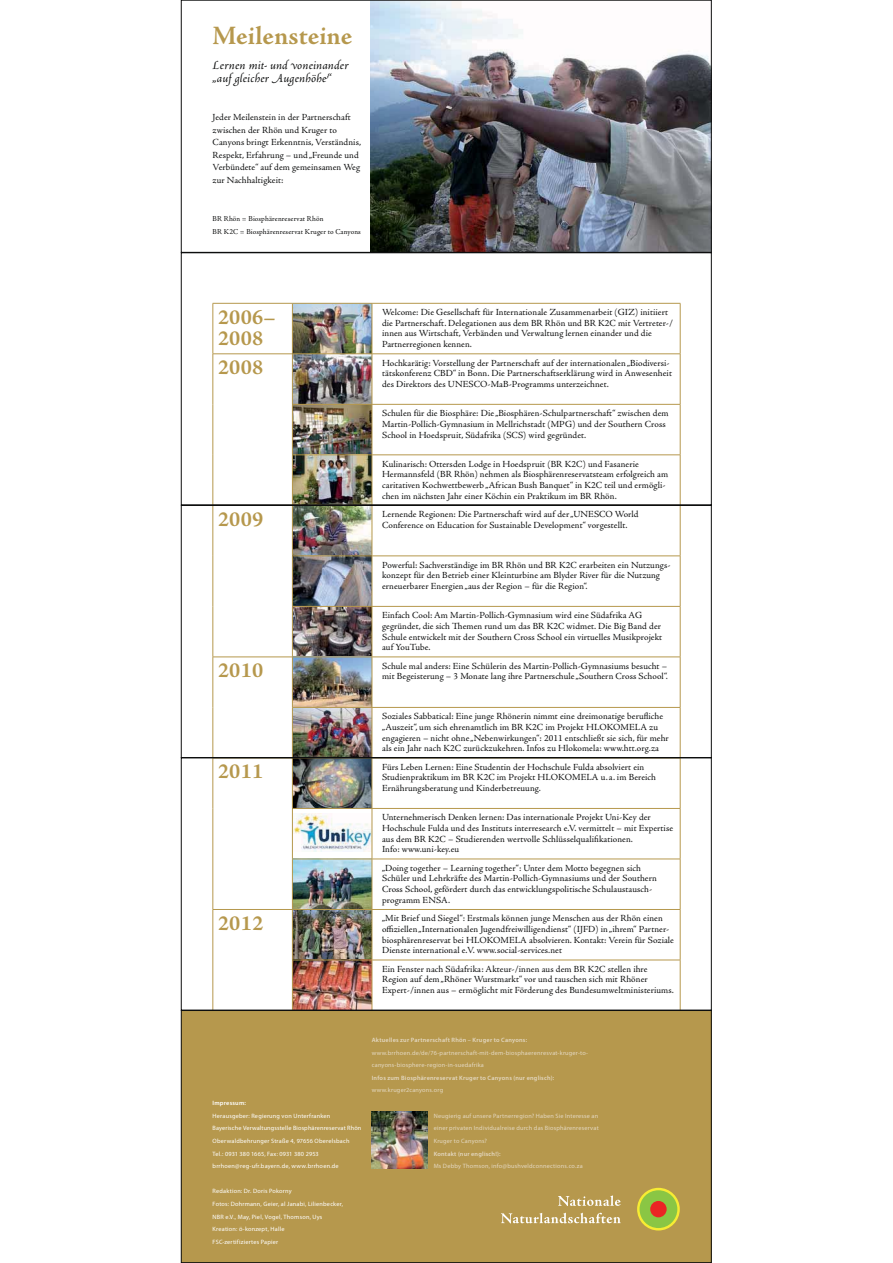
<style>
.page{position:relative;width:893px;height:1263px;background:#fff}
.page>*{position:absolute;margin:0;border:0;box-sizing:border-box;transform-origin:0 0}
.t1{font:700 26.7px "Adobe Jenson Pro";letter-spacing:.005em;color:#b6984d}
.t2{font:700 21.45px/21.5px "Adobe Jenson Pro";letter-spacing:.01em;color:#b6984d}
.t3{font:italic 12.45px/12.6px "Adobe Jenson Pro";letter-spacing:.01em;color:#0d0e0e}
.t4{font:9.3px/10.6px "Adobe Jenson Pro";letter-spacing:.01em;color:#0d0e0e}
.t5{font:7.5px/12.6px "Adobe Jenson Pro";letter-spacing:.015em;color:#0d0e0e}
.t6{font:6.3px/12.6px "Myriad Pro";letter-spacing:.03em;color:#fff}
.t7{font:6.3px/12.6px "Myriad Pro";letter-spacing:.035em;color:#e4d8c1}
.t8{font:600 6.3px "Myriad Pro";letter-spacing:.035em;color:#e4d8c1}
.t9{font:600 6.3px "Myriad Pro";letter-spacing:.035em;color:#fff}
</style>
<div class="page">
<img style="left:181px;top:0;width:531px;height:1263px">
<h1 class="t1" style="left:212px;top:19px;width:141px">Meilensteine</h1>
<h3 class="t3" style="left:213px;top:59px;width:138px">Lernen mit- und voneinander „auf gleicher Augenhöhe“</h3>
<p class="t4" style="left:213px;top:112px;width:150px;line-height:12.6px">Jeder Meilenstein in der Partnerschaft zwischen der Rhön und Kruger to Canyons bringt Erkenntnis, Verständnis, Respekt, Erfahrung – und „Freunde und Verbündete“ auf dem gemeinsamen Weg zur Nachhaltigkeit:</p>
<p class="t5" style="left:213px;top:213px;width:150px">BR Rhön = Biosphärenreservat Rhön<br>BR K2C = Biosphärenreservat Kruger to Canyons</p>
<h2 class="t2" style="left:218px;top:306px;width:59px">2006–<br>2008</h2>
<p class="t4" style="left:382px;top:308px;width:292px">Welcome: Die Gesellschaft für Internationale Zusammenarbeit (GIZ) initiiert die Partnerschaft. Delegationen aus dem BR Rhön und BR K2C mit Vertreter-/ innen aus Wirtschaft, Verbänden und Verwaltung lernen einander und die Partner regionen kennen.</p>
<h2 class="t2" style="left:218px;top:356px;width:47px">2008</h2>
<p class="t4" style="left:382px;top:359px;width:291px">Hochkarätig: Vorstellung der Partnerschaft auf der internationalen „Biodiversi&shy;tätskonferenz CBD“ in Bonn. Die Partnerschaftserklärung wird in Anwesenheit des Direktors des UNESCO-MaB-Programms unterzeichnet.</p>
<p class="t4" style="left:382px;top:409px;width:288px">Schulen für die Biosphäre: Die „Biosphären-Schulpartnerschaft“ zwischen dem<br>Martin-Pollich-Gymnasium in Mellrichstadt (MPG) und der Southern Cross<br>School in Hoedspruit, Südafrika (SCS) wird gegründet.</p>
<p class="t4" style="left:382px;top:460px;width:287px">Kulinarisch: Ottersden Lodge in Hoedspruit (BR K2C) und Fasanerie Hermannsfeld (BR Rhön) nehmen als Biosphärenreservatsteam erfolgreich am caritativen Kochwettbewerb „African Bush Banquet“ in K2C teil und ermögli&shy;chen im nächs ten Jahr einer Köchin ein Praktikum im BR Rhön.</p>
<h2 class="t2" style="left:218px;top:508px;width:47px">2009</h2>
<p class="t4" style="left:382px;top:510px;width:258px">Lernende Regionen: Die Partnerschaft wird auf der „UNESCO World<br>Conference on Education for Sustainable Development“ vorgestellt.</p>
<p class="t4" style="left:382px;top:561px;width:290px">Powerful: Sachverständige im BR Rhön und BR K2C erarbeiten ein Nutzungs&shy;konzept für den Betrieb einer Kleinturbine am Blyder River für die Nutzung erneuerbarer Energien „aus der Region – für die Region“.</p>
<p class="t4" style="left:382px;top:611px;width:282px">Einfach Cool: Am Martin-Pollich-Gymnasium wird eine Südafrika AG gegründet, die sich Themen rund um das BR K2C widmet. Die Big Band der Schule ent wickelt mit der Southern Cross School ein virtuelles Musikprojekt auf You Tube.</p>
<h2 class="t2" style="left:218px;top:659px;width:47px">2010</h2>
<p class="t4" style="left:382px;top:662px;width:287px">Schule mal anders: Eine Schülerin des Martin-Pollich-Gymnasiums besucht – mit Begeisterung – 3 Monate lang ihre Partnerschule „Southern Cross School“.</p>
<p class="t4" style="left:382px;top:712px;width:288px">Soziales Sabbatical: Eine junge Rhönerin nimmt eine dreimonatige berufliche „Auszeit“, um sich ehrenamtlich im BR K2C im Projekt HLOKOMELA zu engagieren – nicht ohne „Nebenwirkungen“: 2011 entschließt sie sich, für mehr als ein Jahr nach K2C zurückzukehren. Infos zu Hlokomela: www.htt.org.za</p>
<h2 class="t2" style="left:218px;top:760px;width:47px">2011</h2>
<p class="t4" style="left:382px;top:763px;width:275px">Fürs Leben Lernen: Eine Studentin der Hochschule Fulda absolviert ein<br>Studienpraktikum im BR K2C im Projekt HLOKOMELA u. a. im Bereich<br>Ernährungs beratung und Kinderbetreuung.</p>
<p class="t4" style="left:382px;top:813px;width:293px">Unternehmerisch Denken lernen: Das internationale Projekt Uni-Key der Hochschule Fulda und des Instituts interresearch e.V. vermittelt – mit Expertise aus dem BR K2C – Studierenden wertvolle Schlüsselqualifikationen.<br>Info: www.uni-key.eu</p>
<p class="t4" style="left:382px;top:864px;width:276px">„Doing together – Learning together“: Unter dem Motto begegnen sich Schüler und Lehrkräfte des Martin-Pollich-Gymnasiums und der Southern Cross School, gefördert durch das entwicklungspolitische Schulaustausch&shy;programm ENSA.</p>
<h2 class="t2" style="left:218px;top:912px;width:47px">2012</h2>
<p class="t4" style="left:382px;top:914px;width:293px">„Mit Brief und Siegel“: Erstmals können junge Menschen aus der Rhön einen offiziellen „Internationalen Jugendfreiwilligendienst“ (IJFD) in „ihrem“ Partner&shy;biosphärenreservat bei HLOKOMELA absolvieren. Kontakt: Verein für Soziale Dienste international e.V. www.social-services.net</p>
<p class="t4" style="left:382px;top:965px;width:293px">Ein Fenster nach Südafrika: Akteur-/innen aus dem BR K2C stellen ihre<br>Region auf dem „Rhöner Wurstmarkt“ vor und tauschen sich mit Rhöner<br>Expert-/innen aus – ermöglicht mit Förderung des Bundesumweltministeriums.</p>
<p class="t9" style="left:213px;top:1099px;width:35px">Impressum:</p>
<p class="t6" style="left:213px;top:1110px;width:150px">Herausgeber: Regierung von Unterfranken<br>Bayerische Verwaltungsstelle Biosphärenreservat Rhön Oberwaldbehrunger Straße 4, 97656 Oberelsbach Tel.: 0931 380 1665, Fax: 0931 380 2953 brrhoen@reg-ufr.bayern.de, www.brrhoen.de</p>
<p class="t6" style="left:213px;top:1185px;width:132px">Redaktion: Dr. Doris Pokorny<br>Fotos: Dohrmann, Geier, al Janabi, Lilienbecker, NBR e.V., May, Piel, Vogel, Thomson, Uys Kreation: ö-konzept, Halle<br>FSC-zertifiziertes Papier</p>
<p class="t8" style="left:372px;top:1036px;width:157px">Aktuelles zur Partnerschaft Rhön – Kruger to Canyons:</p>
<p class="t7" style="left:372px;top:1046px;width:218px">www.brrhoen.de/de/76-partnerschaft-mit-dem-biosphaerenresvat-kruger-to&shy;canyons-biosphere-region-in-suedafrika</p>
<p class="t8" style="left:372px;top:1074px;width:184px">Infos zum Biosphärenreservat Kruger to Canyons (nur englisch):</p>
<p class="t7" style="left:372px;top:1084px;width:73px">www.kruger2canyons.org</p>
<p class="t7" style="left:434px;top:1110px;width:167px;text-align:justify">Neugierig auf unsere Partnerregion? Haben Sie Interesse an einer privaten Individualreise durch das Biosphärenreservat Kruger to Canyons?</p>
<p class="t8" style="left:434px;top:1150px;width:68px">Kontakt (nur englisch!):</p>
<p class="t7" style="left:434px;top:1160px;width:151px">Ms Debby Thomson, info@bushveldconnections.co.za</p>
</div>
